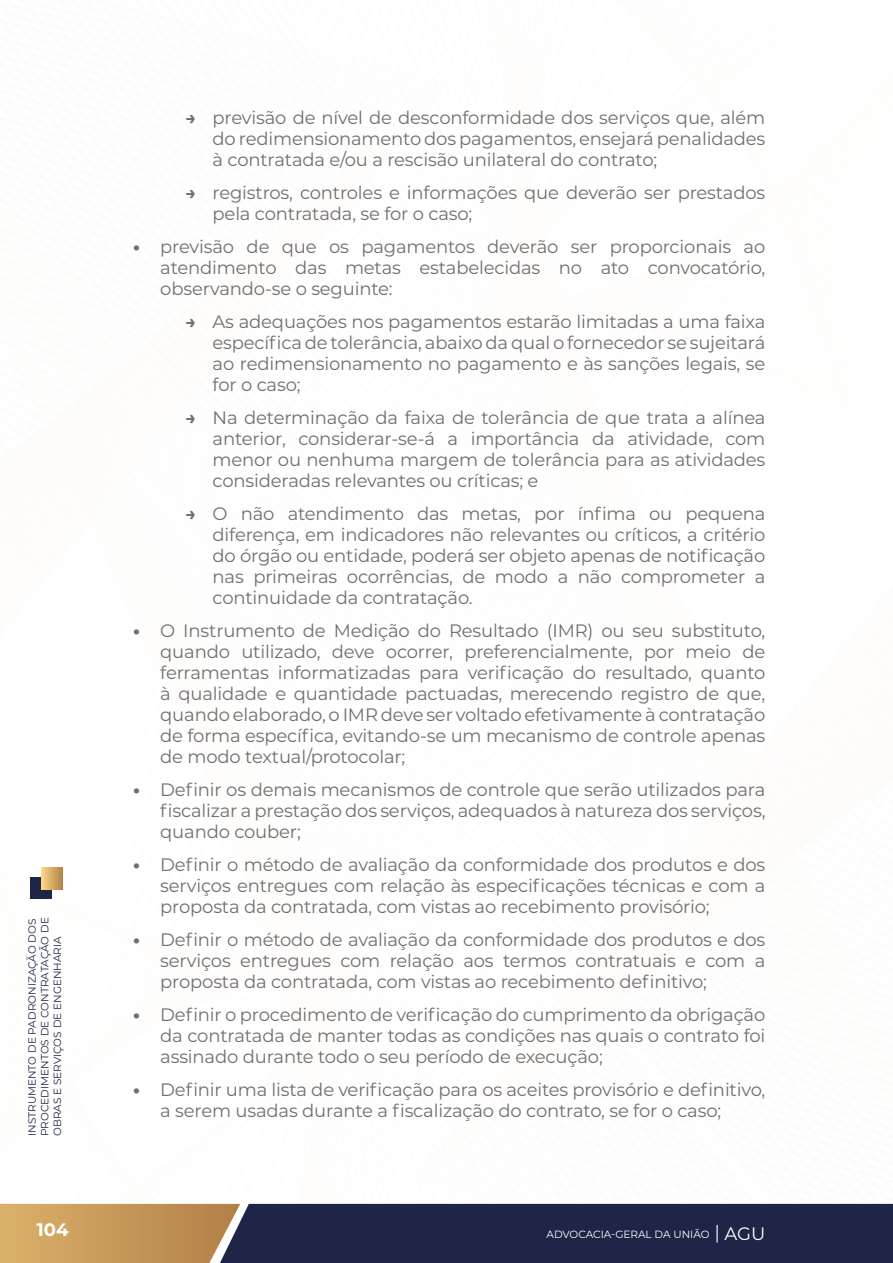
<style>
.page{position:relative;width:893px;height:1263px;background:#fff}
.page>*{position:absolute;margin:0;border:0;box-sizing:border-box;transform-origin:0 0}
.t1{font:18px/21px "Montserrat";letter-spacing:-.01em;color:#706f6f;text-align:justify}
.t2{font:700 18px "Montserrat";color:#fff}
.t3{font:10.5px/12.6px "Montserrat";color:#1e2547}
.t4{font:10.5px "Montserrat";color:#fff}
.s1{font-weight:700}
.s2{font-weight:800}
.s3{font-size:18px}
</style>
<div class="page">
<svg style="left:31px;top:867px;width:32px;height:32px"></svg>
<svg style="left:0;top:1204px;width:893px;height:59px;background:#4b444d"></svg>
<p class="t3" style="left:25px;top:1136px;width:220px;rotate:-90deg">INSTRUMENTO DE PADRONIZAÇÃO DOS<br>PROCEDIMENTOS DE CONTRATAÇÃO DE<br>OBRAS E SERVIÇOS DE ENGENHARIA</p>
<p class="t1" style="left:213px;top:106px;width:554px;text-indent:-27px"><span class="s1">→</span> previsão de nível de desconformidade dos serviços que, além do redimensionamento dos pagamentos, ensejará penalidades à contratada e/ou a rescisão unilateral do contrato;</p>
<p class="t1" style="left:213px;top:181px;width:554px;text-indent:-27px"><span class="s1">→</span> registros, controles e informações que deverão ser prestados pela contratada, se for o caso;</p>
<p class="t1" style="left:160px;top:235px;width:607px;text-indent:-27px"><span class="s2">•</span> previsão de que os pagamentos deverão ser proporcionais ao atendimento das metas estabelecidas no ato convocatório, observando-se o seguinte:</p>
<p class="t1" style="left:213px;top:310px;width:554px;text-indent:-27px"><span class="s1">→</span> As adequações nos pagamentos estarão limitadas a uma faixa específica de tolerância, abaixo da qual o fornecedor se sujeitará ao redimensionamento no pagamento e às sanções legais, se for o caso;</p>
<p class="t1" style="left:213px;top:406px;width:554px;text-indent:-27px"><span class="s1">→</span> Na determinação da faixa de tolerância de que trata a alínea anterior, considerar-se-á a importância da atividade, com menor ou nenhuma margem de tolerância para as atividades consideradas relevantes ou críticas; e</p>
<p class="t1" style="left:213px;top:502px;width:554px;text-indent:-27px"><span class="s1">→</span> O não atendimento das metas, por ínfima ou pequena diferença, em indicadores não relevantes ou críticos, a critério do órgão ou entidade, poderá ser objeto apenas de notificação nas primeiras ocorrências, de modo a não comprometer a continuidade da contratação.</p>
<p class="t1" style="left:160px;top:619px;width:607px;text-indent:-27px"><span class="s2">•</span> O Instrumento de Medição do Resultado (IMR) ou seu substituto, quando utilizado, deve ocorrer, preferencialmente, por meio de ferramentas informatizadas para verificação do resultado, quanto à qualidade e quantidade pactuadas, merecendo registro de que, quando elaborado, o IMR deve ser voltado efetivamente à contratação de forma específica, evitando-se um mecanismo de controle apenas de modo textual/protocolar;</p>
<p class="t1" style="left:160px;top:778px;width:607px;text-indent:-27px"><span class="s2">•</span> Definir os demais mecanismos de controle que serão utilizados para fiscalizar a prestação dos serviços, adequados à natureza dos serviços, quando couber;</p>
<p class="t1" style="left:160px;top:853px;width:607px;text-indent:-27px"><span class="s2">•</span> Definir o método de avaliação da conformidade dos produtos e dos serviços entregues com relação às especificações técnicas e com a proposta da contratada, com vistas ao recebimento provisório;</p>
<p class="t1" style="left:160px;top:928px;width:607px;text-indent:-27px"><span class="s2">•</span> Definir o método de avaliação da conformidade dos produtos e dos serviços entregues com relação aos termos contratuais e com a proposta da contratada, com vistas ao recebimento definitivo;</p>
<p class="t1" style="left:160px;top:1003px;width:607px;text-indent:-27px"><span class="s2">•</span> Definir o procedimento de verificação do cumprimento da obrigação da contratada de manter todas as condições nas quais o contrato foi assinado durante todo o seu período de execução;</p>
<p class="t1" style="left:160px;top:1078px;width:607px;text-indent:-27px"><span class="s2">•</span> Definir uma lista de verificação para os aceites provisório e definitivo, a serem usadas durante a fiscalização do contrato, se for o caso;</p>
<p class="t2" style="left:37px;top:1216px;width:33px">104</p>
<p class="t4" style="left:546px;top:1226px;width:220px">ADVOCACIA-GERAL DA UNIÃO <span class="s3">AGU</span></p>
</div>
